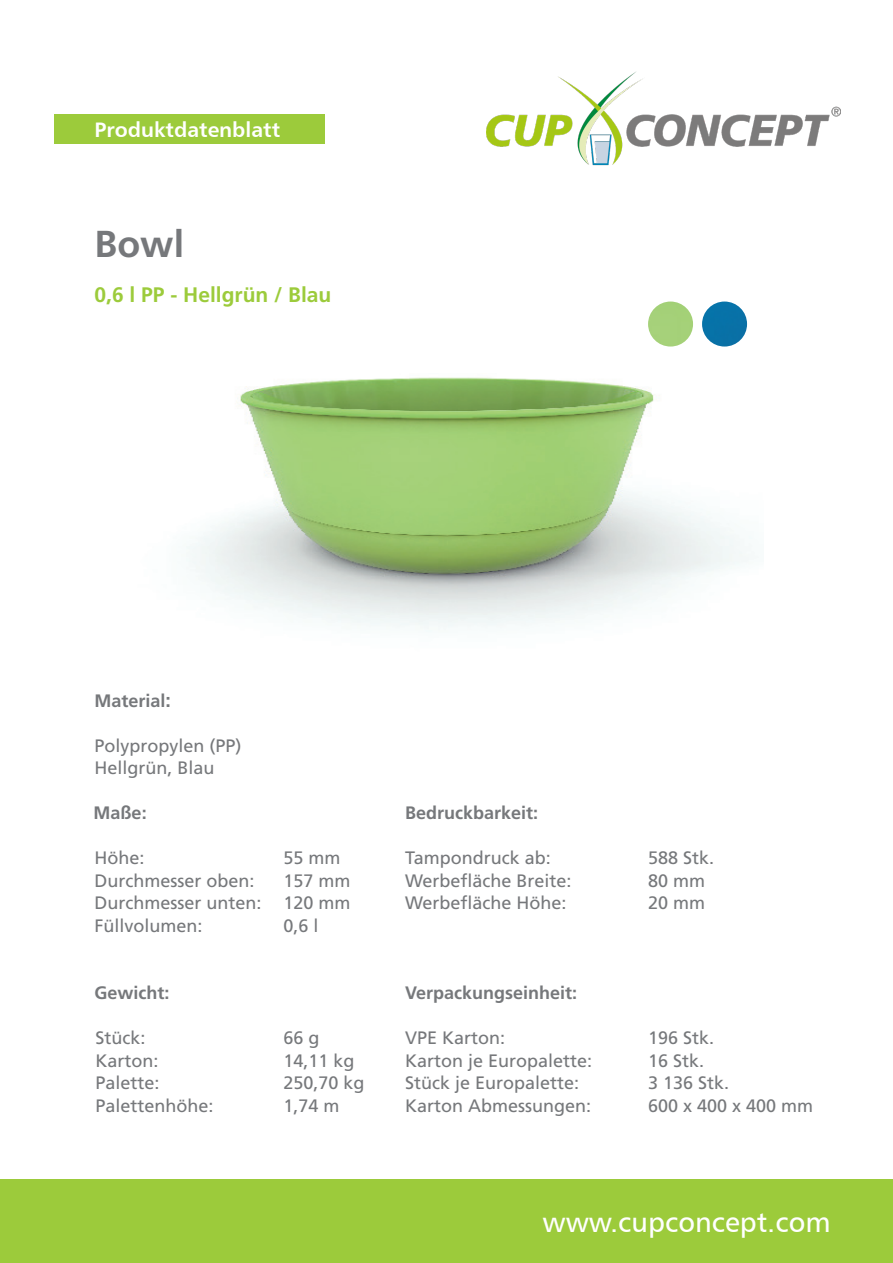
<style>
.page{position:relative;width:893px;height:1263px;background:#fff}
.page>*{position:absolute;margin:0;border:0;box-sizing:border-box;transform-origin:0 0}
.t1{font:700 37.5px "Frutiger LT Pro";color:#76787b}
.t2{font:28.5px "Frutiger 55 Roman";color:#fff}
.t3{font:700 21px "Frutiger LT Pro";color:#9ccb3b}
.t4{font:700 21px "Frutiger 65";color:#fff}
.t5{font:18px/22.5px "Frutiger LT Pro";color:#76787b}
.t6{font:700 18px "Frutiger LT Pro";color:#76787b}
.s1{font-size:19.5px}
</style>
<div class="page">
<img style="left:486px;top:72px;width:354px;height:94px">
<div style="left:0;top:1179px;width:893px;height:84px;background:#9ccb3b"></div>
<img style="left:186px;top:377px;width:566px;height:255px">
<div style="left:648px;top:302px;width:45px;height:45px;background:#a5d179;border-radius:22px"></div>
<div style="left:702px;top:302px;width:45px;height:44px;background:#0772a8;border-radius:22px"></div>
<div style="left:54px;top:114px;width:270px;height:30px;background:#9ccb3b"></div>
<p class="t4" style="left:94px;top:117px;width:187px">Produktdatenblatt</p>
<p class="t1" style="left:94px;top:221px;width:91px">Bowl</p>
<p class="t3" style="left:94px;top:282px;width:238px">0,6 l PP - Hellgrün / Blau</p>
<p class="t6" style="left:94px;top:690px;width:78px">Material<span class="s1">:</span></p>
<p class="t5" style="left:94px;top:734px;width:149px">Polypropylen (PP)</p>
<p class="t5" style="left:94px;top:757px;width:122px">Hellgrün, Blau</p>
<p class="t6" style="left:94px;top:802px;width:55px">Maße:</p>
<p class="t5" style="left:94px;top:847px;width:169px">Höhe:<br>Durchmesser oben:<br>Durchmesser unten:<br>Füllvolumen:</p>
<p class="t5" style="left:284px;top:847px;width:69px">55 mm<br>157 mm<br>120 mm</p>
<p class="t5" style="left:284px;top:914px;width:37px">0,6 l</p>
<p class="t6" style="left:405px;top:802px;width:135px">Bedruckbarkeit:</p>
<p class="t5" style="left:405px;top:847px;width:147px">Tampondruck ab:</p>
<p class="t5" style="left:405px;top:869px;width:168px">Werbefläche Breite:</p>
<p class="t5" style="left:405px;top:892px;width:163px">Werbefläche Höhe:</p>
<p class="t6" style="left:94px;top:982px;width:77px">Gewicht:</p>
<p class="t6" style="left:405px;top:982px;width:174px">Verpackungseinheit:</p>
<p class="t5" style="left:95px;top:1027px;width:52px">Stück:</p>
<p class="t5" style="left:95px;top:1049px;width:65px">Karton:</p>
<p class="t5" style="left:95px;top:1072px;width:66px">Palette:</p>
<p class="t5" style="left:95px;top:1094px;width:120px">Palettenhöhe:</p>
<p class="t5" style="left:284px;top:1027px;width:83px">66 g<br>14,11 kg<br>250,70 kg<br>1,74 m</p>
<p class="t5" style="left:405px;top:1027px;width:189px">VPE Karton:<br>Karton je Europalette:<br>Stück je Europalette:</p>
<p class="t5" style="left:405px;top:1094px;width:188px">Karton Abmessungen:</p>
<p class="t5" style="left:648px;top:847px;width:68px">588 Stk.<br>80 mm<br>20 mm</p>
<p class="t5" style="left:648px;top:1027px;width:167px">196 Stk.<br>16 Stk.<br>3 136 Stk.<br>600 x 400 x 400 mm</p>
<p class="t2" style="left:543px;top:1205px;width:290px">www.cupconcept.com</p>
</div>
